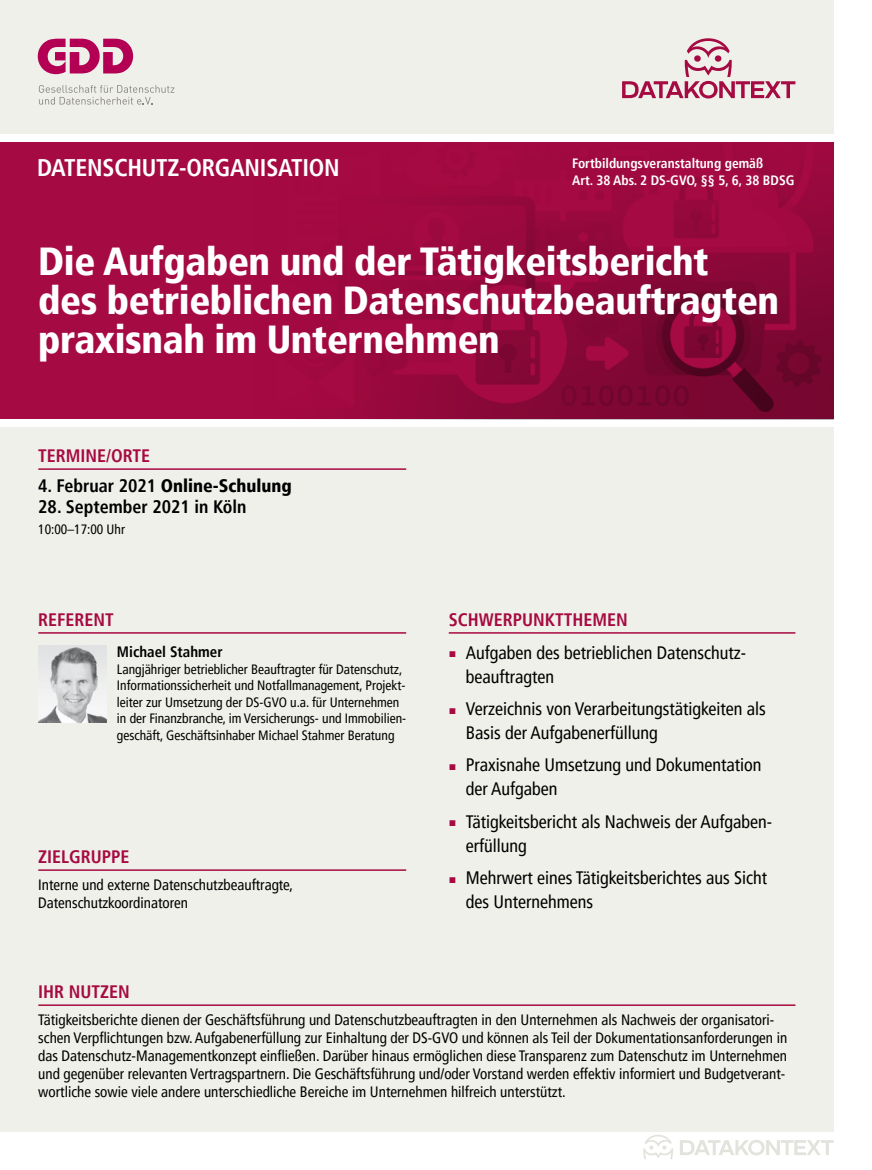
<style>
.page{position:relative;width:872px;height:1170px;background:#fff}
.page>*{position:absolute;margin:0;border:0;box-sizing:border-box;transform-origin:0 0}
.t1{font:900 condensed 39px/39px "Frutiger LT Pro";letter-spacing:-.01em;color:#fff}
.t2{font:700 condensed 24px "Frutiger LT Pro";letter-spacing:-.01em;color:#fff}
.t3{font:condensed 18px/24px "Frutiger LT Pro";color:#000}
.t4{font:700 condensed 18px "Frutiger LT Pro";color:#a60a42}
.t5{font:900 condensed 18px "Frutiger LT Pro";color:#000}
.t6{font:700 condensed 18px "Frutiger LT Pro";color:#000}
.t7{font:condensed 15px/18px "Frutiger LT Pro";color:#000}
.t8{font:700 condensed 15px "Frutiger LT Pro";color:#000}
.t9{font:condensed 13.5px/16.5px "Frutiger LT Pro";color:#000}
.t10{font:700 condensed 13.5px/16.5px "Frutiger LT Pro";color:#fff}
.s1{font-weight:700}
.s2{color:#a60a42}
</style>
<div class="page">
<div style="left:0;top:142px;width:833px;height:277px;background:#a60a42"></div>
<img style="left:338px;top:162px;width:495px;height:257px">
<div style="left:0;top:427px;width:833px;height:704px;background:#f0f0ea"></div>
<div style="left:0;top:0;width:833px;height:134px;background:#f0f0ea"></div>
<svg style="left:38px;top:39px;width:95px;height:35px"></svg>
<svg style="left:39px;top:85px;width:135px;height:20px"></svg>
<svg style="left:622px;top:38px;width:173px;height:60px"></svg>
<svg style="left:643px;top:1135px;width:30px;height:24px"></svg>
<svg style="left:680px;top:1140px;width:153px;height:15px"></svg>
<img style="left:38px;top:646px;width:68px;height:76px">
<hr style="left:449px;top:632px;width:346px;height:1px;background:#a60a42">
<hr style="left:38px;top:632px;width:368px;height:1px;background:#a60a42">
<hr style="left:38px;top:869px;width:368px;height:1px;background:#a60a42">
<hr style="left:38px;top:468px;width:368px;height:2px;background:#a60a42">
<hr style="left:38px;top:1004px;width:757px;height:1px;background:#a60a42">
<h2 class="t2" style="left:37px;top:153px;width:304px">DATENSCHUTZ-ORGANISATION</h2>
<p class="t10" style="left:572px;top:155px;width:224px">Fortbildungsveranstaltung gemäß<br>Art. 38 Abs. 2 DS-GVO, §§ 5, 6, 38 BDSG</p>
<h1 class="t1" style="left:38px;top:242px;width:742px">Die Aufgaben und der Tätigkeitsbericht<br>des betrieblichen Datenschutzbeauftragten praxisnah im Unternehmen</h1>
<p class="t4" style="left:38px;top:445px;width:113px">TERMINE/ORTE</p>
<p class="t5" style="left:38px;top:475px;width:255px"><span class="s1">4. Februar 2021</span> Online-Schulung</p>
<p class="t6" style="left:38px;top:496px;width:210px">28. September 2021 in Köln</p>
<p class="t9" style="left:38px;top:521px;width:88px">10:00–17:00 Uhr</p>
<p class="t4" style="left:38px;top:609px;width:77px">REFERENT</p>
<p class="t8" style="left:117px;top:643px;width:107px">Michael Stahmer</p>
<p class="t9" style="left:117px;top:661px;width:291px">Langjähriger betrieblicher Beauftragter für Datenschutz, Informationssicherheit und Notfallmanagement, Projekt&shy;leiter zur Umsetzung der DS-GVO u.a. für Unternehmen in der Finanzbranche, im Versicherungs- und Immobilien&shy;geschäft, Geschäftsinhaber Michael Stahmer Beratung</p>
<p class="t4" style="left:38px;top:846px;width:93px">ZIELGRUPPE</p>
<p class="t7" style="left:38px;top:875px;width:256px">Interne und externe Datenschutzbeauftragte,<br>Datenschutzkoordinatoren</p>
<p class="t4" style="left:449px;top:609px;width:180px">SCHWERPUNKTTHEMEN</p>
<p class="t3" style="left:466px;top:640px;width:280px;text-indent:-17px"><span class="s2">▪</span> Aufgaben des betrieblichen Datenschutz&shy;beauftragten</p>
<p class="t3" style="left:466px;top:697px;width:301px;text-indent:-17px"><span class="s2">▪</span> Verzeichnis von Verarbeitungstätigkeiten als<br>Basis der Aufgabenerfüllung</p>
<p class="t3" style="left:466px;top:753px;width:297px;text-indent:-17px"><span class="s2">▪</span> Praxisnahe Umsetzung und Dokumentation der Aufgaben</p>
<p class="t3" style="left:466px;top:809px;width:306px;text-indent:-17px"><span class="s2">▪</span> Tätigkeitsbericht als Nachweis der Aufgaben&shy;erfüllung</p>
<p class="t3" style="left:466px;top:866px;width:303px;text-indent:-17px"><span class="s2">▪</span> Mehrwert eines Tätigkeitsberichtes aus Sicht des Unternehmens</p>
<p class="t4" style="left:38px;top:981px;width:93px">IHR NUTZEN</p>
<p class="t7" style="left:38px;top:1010px;width:750px">Tätigkeitsberichte dienen der Geschäftsführung und Datenschutzbeauftragten in den Unternehmen als Nachweis der organisatori&shy;schen Verpflichtungen bzw. Aufgabenerfüllung zur Einhaltung der DS-GVO und können als Teil der Dokumentationsanforderungen in das Datenschutz-Managementkonzept einfließen. Darüber hinaus ermöglichen diese Transparenz zum Datenschutz im Unternehmen und gegenüber relevanten Vertragspartnern. Die Geschäftsführung und/oder Vorstand werden effektiv informiert und Budgetverant&shy;wortliche sowie viele andere unterschiedliche Bereiche im Unternehmen hilfreich unterstützt.</p>
</div>
